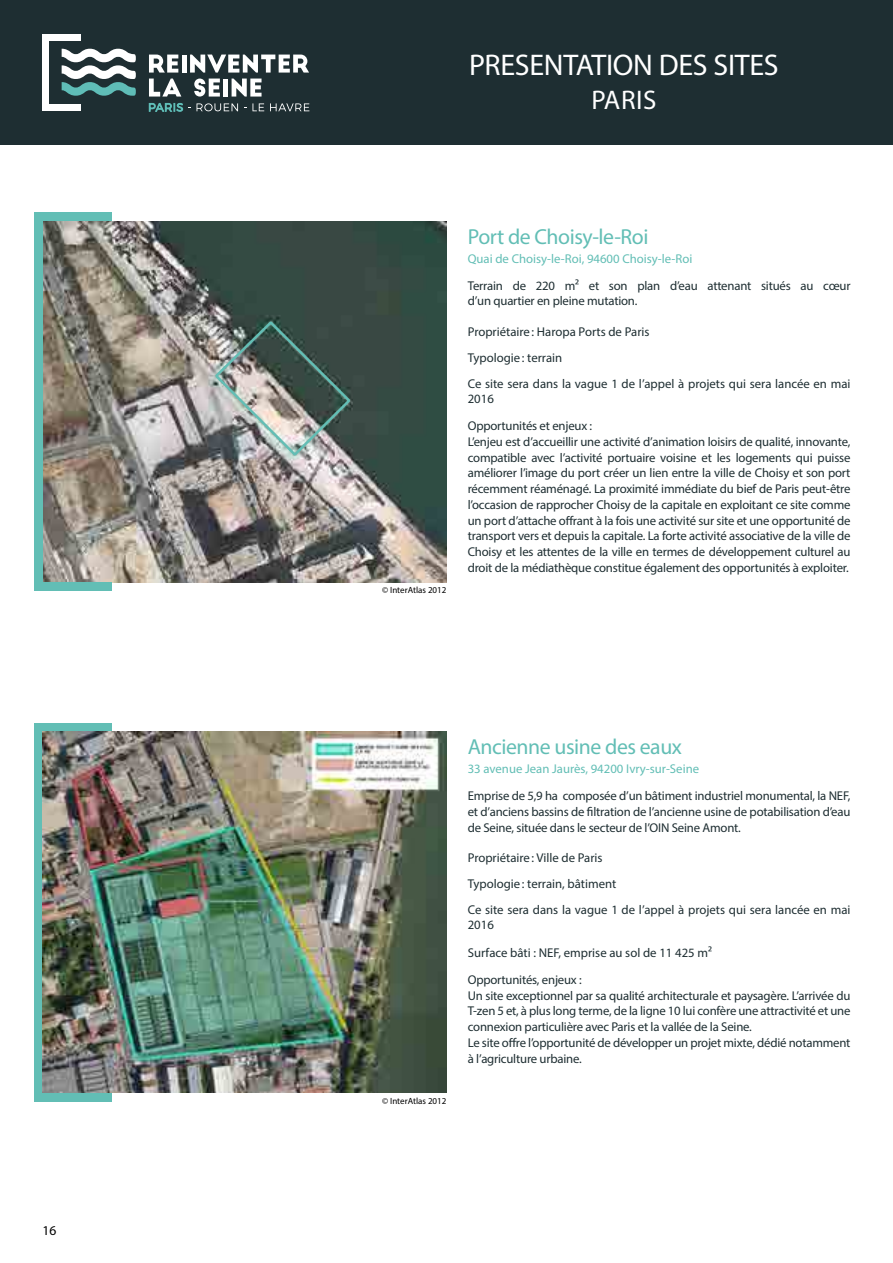
<style>
.page{position:relative;width:893px;height:1263px;background:#fff}
.page>*{position:absolute;margin:0;border:0;box-sizing:border-box;transform-origin:0 0}
.t1{font:30px "Myriad Pro";letter-spacing:-.01em;color:#fff}
.t2{font:27px "Myriad Pro";letter-spacing:.02em;color:#fff}
.t3{font:21.75px "Myriad Pro";letter-spacing:-.02em;color:#62beb5}
.t4{font:13.5px "Myriad Pro";color:#000}
.t5{font:12.75px/15.8px "Myriad Pro";letter-spacing:-.015em;color:#1e2e32}
.t6{font:12.75px "Myriad Pro";color:#62beb5}
.t7{font:9px "Myriad Pro";color:#000}
</style>
<div class="page">
<img style="left:43px;top:221px;width:403px;height:362px">
<div style="left:0;top:0;width:893px;height:145px;background:#1e2e32"></div>
<svg style="left:62px;top:49px;width:74px;height:47px"></svg>
<svg style="left:149px;top:55px;width:29px;height:18px"></svg>
<svg style="left:190px;top:55px;width:119px;height:18px"></svg>
<hr style="left:182px;top:55px;width:4px;height:18px;background:#fff">
<div style="left:43px;top:34px;width:38px;height:7px;background:#fff"></div>
<div style="left:43px;top:104px;width:38px;height:7px;background:#fff"></div>
<div style="left:43px;top:36px;width:6px;height:71px;background:#fff"></div>
<svg style="left:148px;top:79px;width:116px;height:33px"></svg>
<svg style="left:270px;top:103px;width:39px;height:8px"></svg>
<div style="left:34px;top:213px;width:78px;height:8px;background:#62beb5"></div>
<div style="left:34px;top:583px;width:78px;height:8px;background:#62beb5"></div>
<div style="left:34px;top:219px;width:9px;height:372px;background:#62beb5"></div>
<div style="left:34px;top:723px;width:78px;height:8px;background:#62beb5"></div>
<div style="left:34px;top:1093px;width:78px;height:8px;background:#62beb5"></div>
<div style="left:34px;top:729px;width:9px;height:372px;background:#62beb5"></div>
<img style="left:213px;top:320px;width:139px;height:140px">
<img style="left:43px;top:731px;width:403px;height:362px">
<p class="t4" style="left:43px;top:1222px;width:15px">16</p>
<h1 class="t1" style="left:469px;top:46px;width:311px">PRESENTATION DES SITES</h1>
<h2 class="t2" style="left:591px;top:84px;width:67px">PARIS</h2>
<p class="t7" style="left:382px;top:585px;width:66px">© InterAtlas 2012</p>
<h3 class="t3" style="left:468px;top:223px;width:182px">Port de Choisy-le-Roi</h3>
<p class="t6" style="left:468px;top:251px;width:226px">Quai de Choisy-le-Roi, 94600 Choisy-le-Roi</p>
<p class="t5" style="left:468px;top:277px;width:384px">Terrain de 220 m² et son plan d’eau attenant situés au cœur d’un quartier en pleine mutation.</p>
<p class="t5" style="left:468px;top:319px;width:384px;line-height:26.1px">Propriétaire: Haropa Ports de Paris<br>Typologie: terrain<br>Ce site sera dans la vague 1 de l’appel à projets qui sera lancée en mai</p>
<p class="t5" style="left:468px;top:385px;width:126px;line-height:26.8px">2016<br>Opportunités et enjeux :</p>
<p class="t5" style="left:468px;top:433px;width:384px;text-align:justify">L’enjeu est d’accueillir une activité d’animation loisirs de qualité, innovante, compatible avec l’activité portuaire voisine et les logements qui puisse améliorer l’image du port créer un lien entre la ville de Choisy et son port récemment réaménagé. La proximité immédiate du bief de Paris peut-être l’occasion de rapprocher Choisy de la capitale en exploitant ce site comme un port d’attache offrant à la fois une activité sur site et une opportunité de transport vers et depuis la capitale. La forte activité associative de la ville de Choisy et les attentes de la ville en termes de développement culturel au droit de la médiathèque constitue également des opportunités à exploiter.</p>
<p class="t7" style="left:382px;top:1095px;width:66px">© InterAtlas 2012</p>
<h3 class="t3" style="left:468px;top:733px;width:216px">Ancienne usine des eaux</h3>
<p class="t6" style="left:468px;top:761px;width:233px">33 avenue Jean Jaurès, 94200 Ivry-sur-Seine</p>
<p class="t5" style="left:468px;top:788px;width:384px;text-align:justify">Emprise de 5,9 ha composée d’un bâtiment industriel monumental, la NEF, et d’anciens bassins de filtration de l’ancienne usine de potabilisation d’eau de Seine, située dans le secteur de l’OIN Seine Amont.</p>
<p class="t5" style="left:468px;top:845px;width:384px;line-height:26.1px">Propriétaire: Ville de Paris<br>Typologie: terrain, bâtiment<br>Ce site sera dans la vague 1 de l’appel à projets qui sera lancée en mai</p>
<p class="t5" style="left:468px;top:911px;width:246px;line-height:27.2px">2016<br>Surface bâti : NEF, emprise au sol de 11 425 m²<br>Opportunités, enjeux :</p>
<p class="t5" style="left:468px;top:987px;width:384px">Un site exceptionnel par sa qualité architecturale et paysagère. L’arrivée du T-zen 5 et, à plus long terme, de la ligne 10 lui confère une attractivité et une connexion particulière avec Paris et la vallée de la Seine.<br>Le site offre l’opportunité de développer un projet mixte, dédié notamment à l’agriculture urbaine.</p>
</div>
